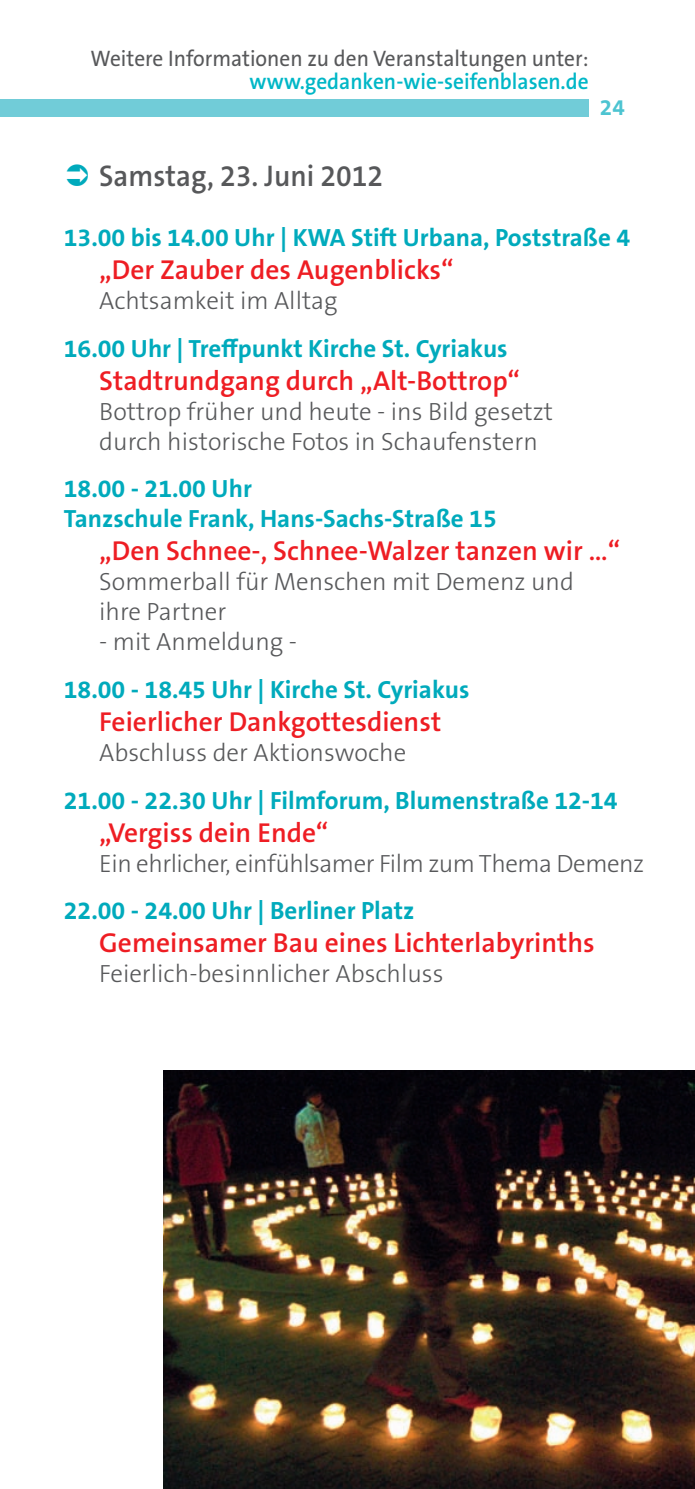
<style>
.page{position:relative;width:695px;height:1489px;background:#fff}
.page>*{position:absolute;margin:0;border:0;box-sizing:border-box;transform-origin:0 0}
.t1{font:600 30px "The Sans B Plus W6";color:#57585a;scale:.95 1}
.t2{font:600 27.5px "The Sans B Plus W6";color:#ee1d23}
.t3{font:700 25px/30px "The Sans B Plus W7";color:#00aabc}
.t4{font:300 25px/30px "The Sans B Plus W3";color:#57585a}
.t5{font:300 25px "The Sans B Plus W3";letter-spacing:-.02em;color:#57585a}
.t6{font:22.5px "The Sans B Plus W5 Plain";color:#57585a;scale:.95 1}
.t7{font:600 22.5px "The Sans B Plus W6";color:#00b7c7;scale:.95 1}
.t8{font:700 22.5px "The Sans B Plus W7";color:#4dc4d1}
</style>
<div class="page">
<div style="left:0;top:99px;width:588px;height:17px;background:#71ccd8"></div>
<img style="left:163px;top:1070px;width:531px;height:418px">
<p class="t6" style="left:90px;top:44px;width:525px">Weitere Informationen zu den Veranstaltungen unter:</p>
<p class="t7" style="left:249px;top:67px;width:358px">www.gedanken-wie-seifenblasen.de</p>
<p class="t8" style="left:600px;top:93px;width:26px">24</p>
<p class="t1" style="left:99px;top:157px;width:300px">Samstag, 23. Juni 2012</p>
<p class="t3" style="left:64px;top:223px;width:567px">13.00 bis 14.00 Uhr | KWA Stift Urbana, Poststraße 4</p>
<p class="t2" style="left:99px;top:252px;width:356px">„Der Zauber des Augenblicks“</p>
<p class="t4" style="left:99px;top:286px;width:240px">Achtsamkeit im Alltag</p>
<p class="t3" style="left:64px;top:333px;width:445px">16.00 Uhr | Treffpunkt Kirche St. Cyriakus</p>
<p class="t2" style="left:99px;top:363px;width:422px">Stadtrundgang durch „Alt-Bottrop“</p>
<p class="t4" style="left:99px;top:396px;width:455px">Bottrop früher und heute - ins Bild gesetzt durch historische Fotos in Schaufenstern</p>
<p class="t3" style="left:64px;top:474px;width:434px">18.00 - 21.00 Uhr<br>Tanzschule Frank, Hans-Sachs-Straße 15</p>
<p class="t2" style="left:99px;top:533px;width:522px">„Den Schnee-, Schnee-Walzer tanzen wir …“</p>
<p class="t4" style="left:99px;top:567px;width:476px">Sommerball für Menschen mit Demenz und ihre Partner</p>
<p class="t4" style="left:99px;top:627px;width:199px">- mit Anmeldung -</p>
<p class="t3" style="left:64px;top:674px;width:407px">18.00 - 18.45 Uhr | Kirche St. Cyriakus</p>
<p class="t2" style="left:99px;top:704px;width:343px">Feierlicher Dankgottesdienst</p>
<p class="t4" style="left:99px;top:737px;width:308px">Abschluss der Aktionswoche</p>
<p class="t3" style="left:64px;top:785px;width:555px">21.00 - 22.30 Uhr | Filmforum, Blumenstraße 12-14</p>
<p class="t2" style="left:99px;top:814px;width:231px">„Vergiss dein Ende“</p>
<p class="t5" style="left:99px;top:847px;width:546px">Ein ehrlicher, einfühlsamer Film zum Thema Demenz</p>
<p class="t3" style="left:64px;top:895px;width:352px">22.00 - 24.00 Uhr | Berliner Platz</p>
<p class="t2" style="left:99px;top:925px;width:497px">Gemeinsamer Bau eines Lichterlabyrinths</p>
<p class="t4" style="left:99px;top:958px;width:345px">Feierlich-besinnlicher Abschluss</p>
</div>
